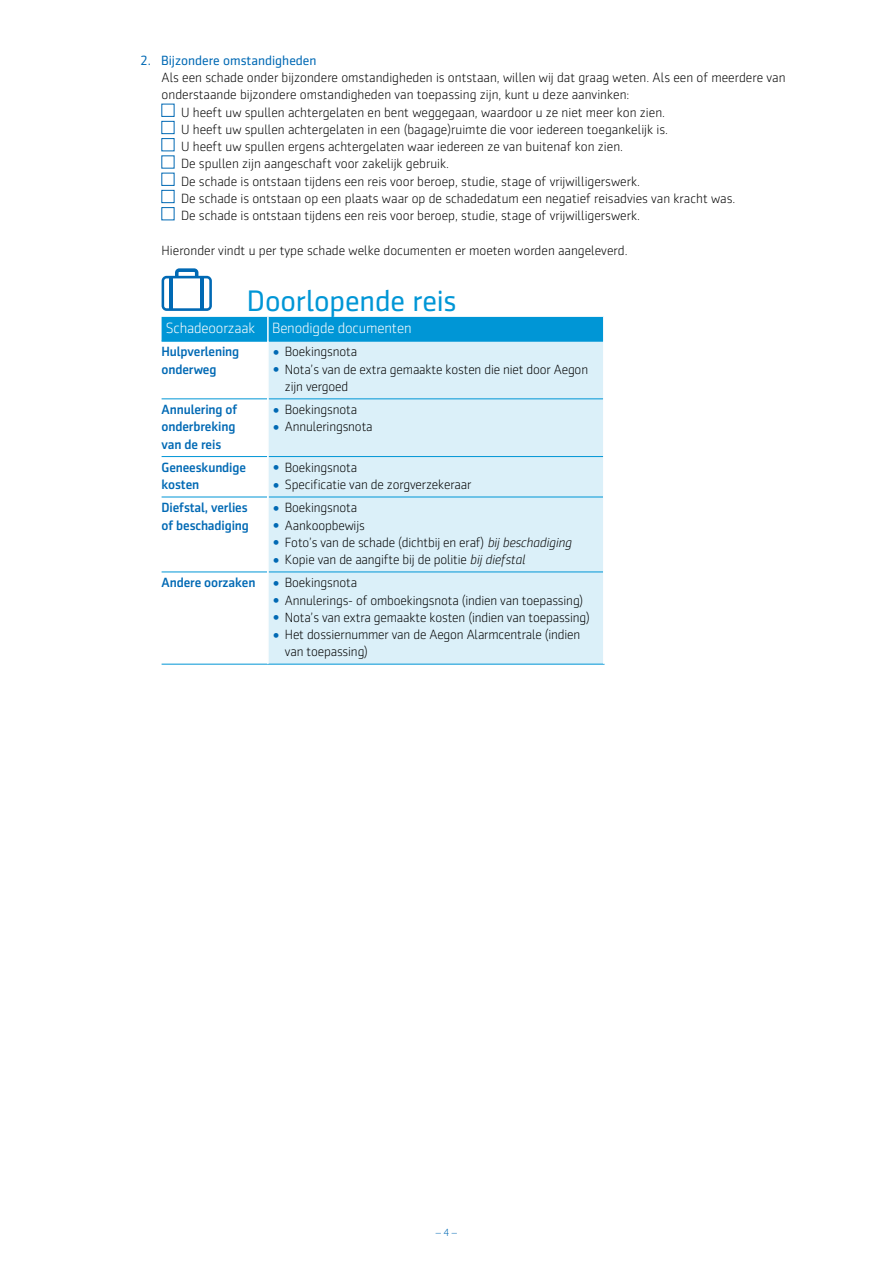
<style>
.page{position:relative;width:893px;height:1263px;background:#fff}
.page>*{position:absolute;margin:0;border:0;box-sizing:border-box;transform-origin:0 0}
.BODY_subheading{font:30px "Sentico Sans DT";letter-spacing:-.005em;color:#0096d6}
.Tabel_kopje_niveau_1{font:300 15px "Sentico Sans DT";letter-spacing:-.01em;color:#fff}
.TEKST_body_lezen{font:300 13.5px/17.2px "Sentico Sans DT";letter-spacing:-.01em;color:#000}
.TEKST_body_lezen_ins{font:300 13.5px "Sentico Sans DT";color:#000}
.Tabel_kopje_niveau_2{font:500 13.5px/17.2px "Sentico Sans DT";letter-spacing:-.01em;color:#0069b4}
.TEKST_body_invul_bla{font:13.5px "Sentico Sans DT";color:#0069b4}
.t1{font:300 10.5px "Sentico Sans DT";color:#0069b4}
.s1{font-size:16.2px;color:#0069b4}
.s2{font-style:italic}
</style>
<div class="page">
<div style="left:162px;top:104px;width:12px;height:13px;border:1px solid #0069b4"></div>
<div style="left:162px;top:121px;width:12px;height:13px;border:1px solid #0069b4"></div>
<div style="left:162px;top:138px;width:12px;height:13px;border:1px solid #0069b4"></div>
<div style="left:162px;top:173px;width:12px;height:13px;border:1px solid #0069b4"></div>
<div style="left:162px;top:190px;width:12px;height:13px;border:1px solid #0069b4"></div>
<div style="left:162px;top:207px;width:12px;height:13px;border:1px solid #0069b4"></div>
<svg style="left:162px;top:268px;width:50px;height:43px"></svg>
<div style="left:162px;top:317px;width:441px;height:24px;background:#0096d6"></div>
<div style="left:269px;top:342px;width:334px;height:322px;background:#dbf0f9"></div>
<hr style="left:162px;top:398px;width:105px;height:1px;background:#0096d6">
<hr style="left:162px;top:456px;width:105px;height:1px;background:#0096d6">
<hr style="left:269px;top:398px;width:334px;height:1px;background:#0096d6">
<hr style="left:269px;top:456px;width:334px;height:1px;background:#0096d6">
<hr style="left:269px;top:497px;width:334px;height:1px;background:#0096d6">
<hr style="left:269px;top:572px;width:334px;height:1px;background:#0096d6">
<hr style="left:268px;top:664px;width:337px;height:1px;background:#0096d6">
<hr style="left:162px;top:341px;width:105px;height:1px;background:#0096d6">
<hr style="left:269px;top:341px;width:334px;height:1px;background:#0096d6">
<hr style="left:162px;top:497px;width:105px;height:1px;background:#0096d6">
<hr style="left:162px;top:572px;width:105px;height:1px;background:#0096d6">
<hr style="left:162px;top:664px;width:106px;height:1px;background:#0096d6">
<hr style="left:267px;top:317px;width:2px;height:24px;background:#fff">
<p class="TEKST_body_invul_bla" style="left:140px;top:53px;width:178px">2. Bijzondere omstandigheden</p>
<p class="TEKST_body_lezen" style="left:162px;top:69px;width:625px">Als een schade onder bijzondere omstandigheden is ontstaan, willen wij dat graag weten. Als een of meerdere van onderstaande bijzondere omstandigheden van toepassing zijn, kunt u deze aanvinken:</p>
<p class="TEKST_body_lezen_ins" style="left:181px;top:105px;width:485px">U heeft uw spullen achtergelaten en bent weggegaan, waardoor u ze niet meer kon zien.</p>
<p class="TEKST_body_lezen_ins" style="left:181px;top:122px;width:488px">U heeft uw spullen achtergelaten in een (bagage)ruimte die voor iedereen toegankelijk is.</p>
<p class="TEKST_body_lezen_ins" style="left:181px;top:139px;width:443px">U heeft uw spullen ergens achtergelaten waar iedereen ze van buitenaf kon zien.</p>
<p class="TEKST_body_lezen_ins" style="left:181px;top:157px;width:269px">De spullen zijn aangeschaft voor zakelijk gebruik.</p>
<p class="TEKST_body_lezen_ins" style="left:181px;top:174px;width:460px">De schade is ontstaan tijdens een reis voor beroep, studie, stage of vrijwilligerswerk.</p>
<p class="TEKST_body_lezen_ins" style="left:181px;top:191px;width:556px">De schade is ontstaan op een plaats waar op de schadedatum een negatief reisadvies van kracht was.</p>
<p class="TEKST_body_lezen_ins" style="left:181px;top:208px;width:460px">De schade is ontstaan tijdens een reis voor beroep, studie, stage of vrijwilligerswerk.</p>
<p class="TEKST_body_lezen" style="left:162px;top:242px;width:467px">Hieronder vindt u per type schade welke documenten er moeten worden aangeleverd.</p>
<p class="BODY_subheading" style="left:247px;top:284px;width:211px">Doorlopende reis</p>
<p class="Tabel_kopje_niveau_1" style="left:166px;top:320px;width:91px">Schadeoorzaak</p>
<p class="Tabel_kopje_niveau_1" style="left:272px;top:320px;width:141px">Benodigde documenten</p>
<p class="Tabel_kopje_niveau_2" style="left:162px;top:343px;width:79px">Hulpverlening onderweg</p>
<p class="TEKST_body_lezen" style="left:272px;top:343px;width:86px"><span class="s1">•</span> Boekingsnota</p>
<p class="TEKST_body_lezen" style="left:285px;top:361px;width:305px;text-indent:-13px"><span class="s1">•</span> Nota’s van de extra gemaakte kosten die niet door Aegon zijn vergoed</p>
<p class="Tabel_kopje_niveau_2" style="left:162px;top:401px;width:77px">Annulering of onderbreking van de reis</p>
<p class="TEKST_body_lezen" style="left:272px;top:401px;width:86px"><span class="s1">•</span> Boekingsnota</p>
<p class="TEKST_body_lezen" style="left:272px;top:418px;width:102px"><span class="s1">•</span> Annuleringsnota</p>
<p class="Tabel_kopje_niveau_2" style="left:162px;top:459px;width:86px">Geneeskundige kosten</p>
<p class="TEKST_body_lezen" style="left:272px;top:459px;width:86px"><span class="s1">•</span> Boekingsnota</p>
<p class="TEKST_body_lezen" style="left:272px;top:476px;width:201px"><span class="s1">•</span> Specificatie van de zorgverzekeraar</p>
<p class="Tabel_kopje_niveau_2" style="left:162px;top:499px;width:89px">Diefstal, verlies of beschadiging</p>
<p class="TEKST_body_lezen" style="left:272px;top:499px;width:86px"><span class="s1">•</span> Boekingsnota</p>
<p class="TEKST_body_lezen" style="left:272px;top:516px;width:94px"><span class="s1">•</span> Aankoopbewijs</p>
<p class="TEKST_body_lezen" style="left:272px;top:534px;width:301px"><span class="s1">•</span> Foto’s van de schade (dichtbij en eraf) <span class="s2">bij beschadiging</span></p>
<p class="TEKST_body_lezen" style="left:272px;top:551px;width:254px"><span class="s1">•</span> Kopie van de aangifte bij de politie <span class="s2">bij diefstal</span></p>
<p class="Tabel_kopje_niveau_2" style="left:162px;top:574px;width:95px">Andere oorzaken</p>
<p class="TEKST_body_lezen" style="left:272px;top:574px;width:86px"><span class="s1">•</span> Boekingsnota</p>
<p class="TEKST_body_lezen" style="left:272px;top:591px;width:313px"><span class="s1">•</span> Annulerings- of omboekingsnota (indien van toepassing)</p>
<p class="TEKST_body_lezen" style="left:272px;top:609px;width:319px"><span class="s1">•</span> Nota’s van extra gemaakte kosten (indien van toepassing)</p>
<p class="TEKST_body_lezen" style="left:285px;top:626px;width:297px;text-indent:-13px"><span class="s1">•</span> Het dossiernummer van de Aegon Alarmcentrale (indien van toepassing)</p>
<p class="t1" style="left:436px;top:1227px;width:23px">– 4 –</p>
</div>
